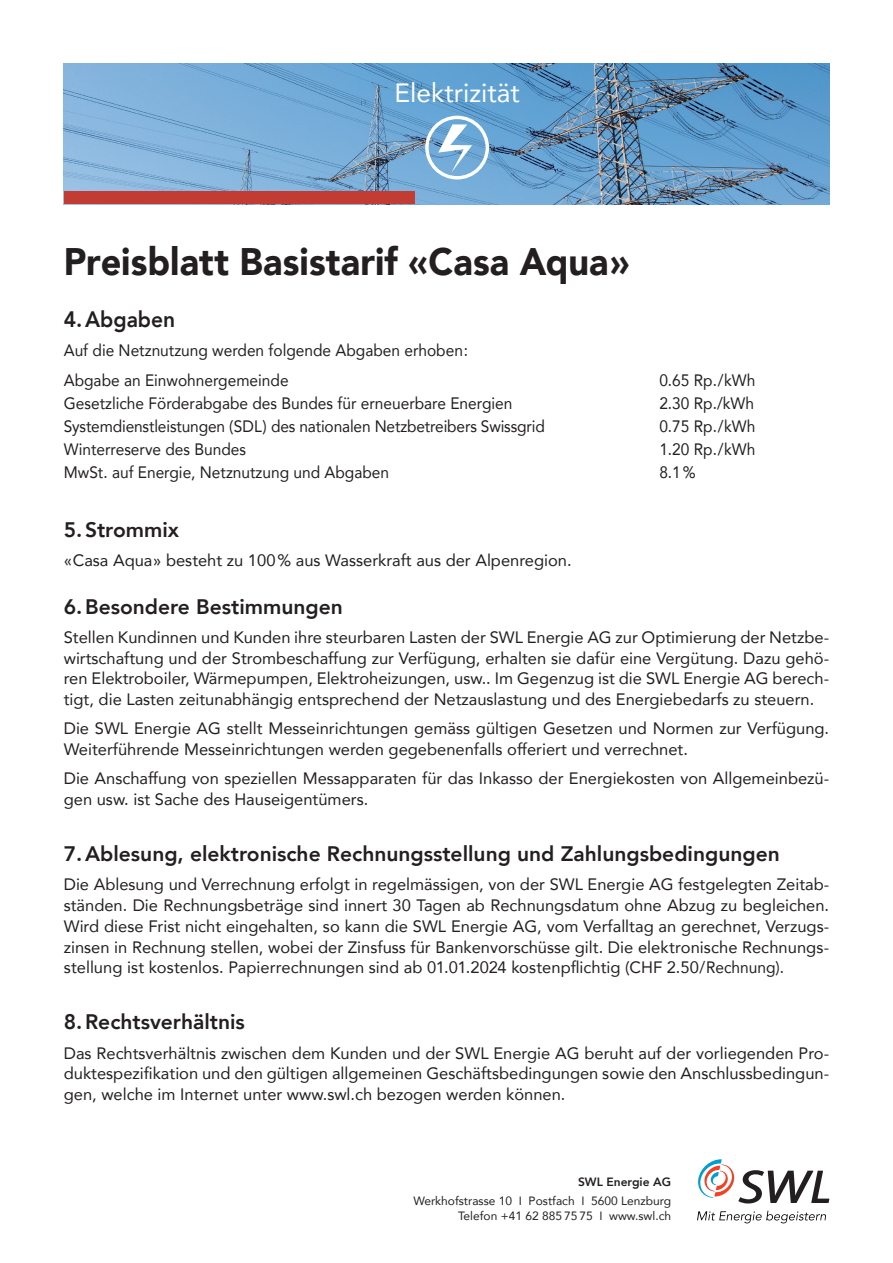
<style>
.page{position:relative;width:893px;height:1263px;background:#fff}
.page>*{position:absolute;margin:0;border:0;box-sizing:border-box;transform-origin:0 0}
.t1{font:900 38.25px "Avenir";letter-spacing:.005em;color:#231f20;scale:.94 1}
.t2{font:26.4px "Avenir";color:#fff}
.t3{font:800 22.35px "Avenir";color:#231f20;scale:.94 1}
.t4{font:800 21px "Avenir";color:#231f20}
.t5{font:16.5px/20.7px "Avenir";color:#231f20;text-align:justify}
.t6{font:16.5px "Avenir";color:#231f20;scale:.94 1}
.t7{font:12px/15px "Avenir";color:#231f20;text-align:right}
.t8{font:800 12px "Avenir";color:#231f20}
</style>
<div class="page">
<img style="left:64px;top:64px;width:765px;height:140px">
<svg style="left:425px;top:116px;width:64px;height:63px"></svg>
<div style="left:64px;top:191px;width:351px;height:13px;background:#c23c34"></div>
<svg style="left:698px;top:1159px;width:131px;height:44px"></svg>
<svg style="left:697px;top:1211px;width:129px;height:12px"></svg>
<h2 class="t2" style="left:395px;top:72px;width:127px">Elektrizität</h2>
<p class="t1" style="left:64px;top:229px;width:603px">Preisblatt Basistarif «Casa Aqua»</p>
<p class="t3" style="left:64px;top:301px;width:120px">4.Abgaben</p>
<p class="t6" style="left:64px;top:337px;width:431px">Auf die Netznutzung werden folgende Abgaben erhoben:</p>
<p class="t6" style="left:64px;top:367px;width:241px">Abgabe an Einwohnergemeinde</p>
<p class="t6" style="left:659px;top:367px;width:104px">0.65 Rp./kWh</p>
<p class="t6" style="left:64px;top:390px;width:479px">Gesetzliche Förderabgabe des Bundes für erneuerbare Energien</p>
<p class="t6" style="left:659px;top:390px;width:102px">2.30 Rp./kWh</p>
<p class="t6" style="left:64px;top:413px;width:513px">Systemdienstleistungen (SDL) des nationalen Netzbetreibers Swissgrid</p>
<p class="t6" style="left:659px;top:413px;width:104px">0.75 Rp./kWh</p>
<p class="t6" style="left:64px;top:436px;width:196px">Winterreserve des Bundes</p>
<p class="t6" style="left:659px;top:436px;width:104px">1.20 Rp./kWh</p>
<p class="t6" style="left:64px;top:459px;width:348px">MwSt. auf Energie, Netznutzung und Abgaben</p>
<p class="t6" style="left:659px;top:459px;width:40px">8.1%</p>
<p class="t4" style="left:64px;top:513px;width:117px">5.Strommix</p>
<p class="t5" style="left:64px;top:549px;width:509px">«Casa Aqua» besteht zu 100% aus Wasserkraft aus der Alpenregion.</p>
<p class="t4" style="left:64px;top:590px;width:281px">6.Besondere Bestimmungen</p>
<p class="t5" style="left:64px;top:626px;width:767px">Stellen Kundinnen und Kunden ihre steurbaren Lasten der SWL Energie AG zur Optimierung der Netzbe&shy;wirtschaftung und der Strombeschaffung zur Verfügung, erhalten sie dafür eine Vergütung. Dazu gehö&shy;ren Elektroboiler, Wärmepumpen, Elektroheizungen, usw.. Im Gegenzug ist die SWL Energie AG berech&shy;tigt, die Lasten zeitunabhängig entsprechend der Netzauslastung und des Energiebedarfs zu steuern.</p>
<p class="t5" style="left:64px;top:718px;width:767px">Die SWL Energie AG stellt Messeinrichtungen gemäss gültigen Gesetzen und Normen zur Verfügung.<br>Weiterführende Messeinrichtungen werden gegebenenfalls offeriert und verrechnet.</p>
<p class="t5" style="left:64px;top:768px;width:767px">Die Anschaffung von speziellen Messapparaten für das Inkasso der Energiekosten von Allgemeinbezü&shy;gen usw. ist Sache des Hauseigentümers.</p>
<p class="t4" style="left:64px;top:837px;width:717px">7.Ablesung, elektronische Rechnungsstellung und Zahlungsbedingungen</p>
<p class="t5" style="left:64px;top:874px;width:767px">Die Ablesung und Verrechnung erfolgt in regelmässigen, von der SWL Energie AG festgelegten Zeitab&shy;ständen. Die Rechnungsbeträge sind innert 30 Tagen ab Rechnungsdatum ohne Abzug zu begleichen.<br>Wird diese Frist nicht eingehalten, so kann die SWL Energie AG, vom Verfalltag an gerechnet, Verzugs&shy;zinsen in Rechnung stellen, wobei der Zinsfuss für Bankenvorschüsse gilt. Die elektronische Rechnungs&shy;stellung ist kostenlos. Papierrechnungen sind ab 01.01.2024 kostenpflichtig (CHF 2.50/Rechnung).</p>
<p class="t4" style="left:64px;top:1006px;width:183px">8.Rechtsverhältnis</p>
<p class="t5" style="left:64px;top:1042px;width:767px">Das Rechtsverhältnis zwischen dem Kunden und der SWL Energie AG beruht auf der vorliegenden Pro&shy;duktespezifikation und den gültigen allgemeinen Geschäftsbedingungen sowie den Anschlussbedingun&shy;gen, welche im Internet unter www.swl.ch bezogen werden können.</p>
<p class="t8" style="left:578px;top:1173px;width:95px">SWL Energie AG</p>
<p class="t7" style="left:413px;top:1193px;width:259px">Werkhofstrasse 10 I Postfach I 5600 Lenzburg<br>Telefon +41 62 885 75 75 I www.swl.ch</p>
</div>
